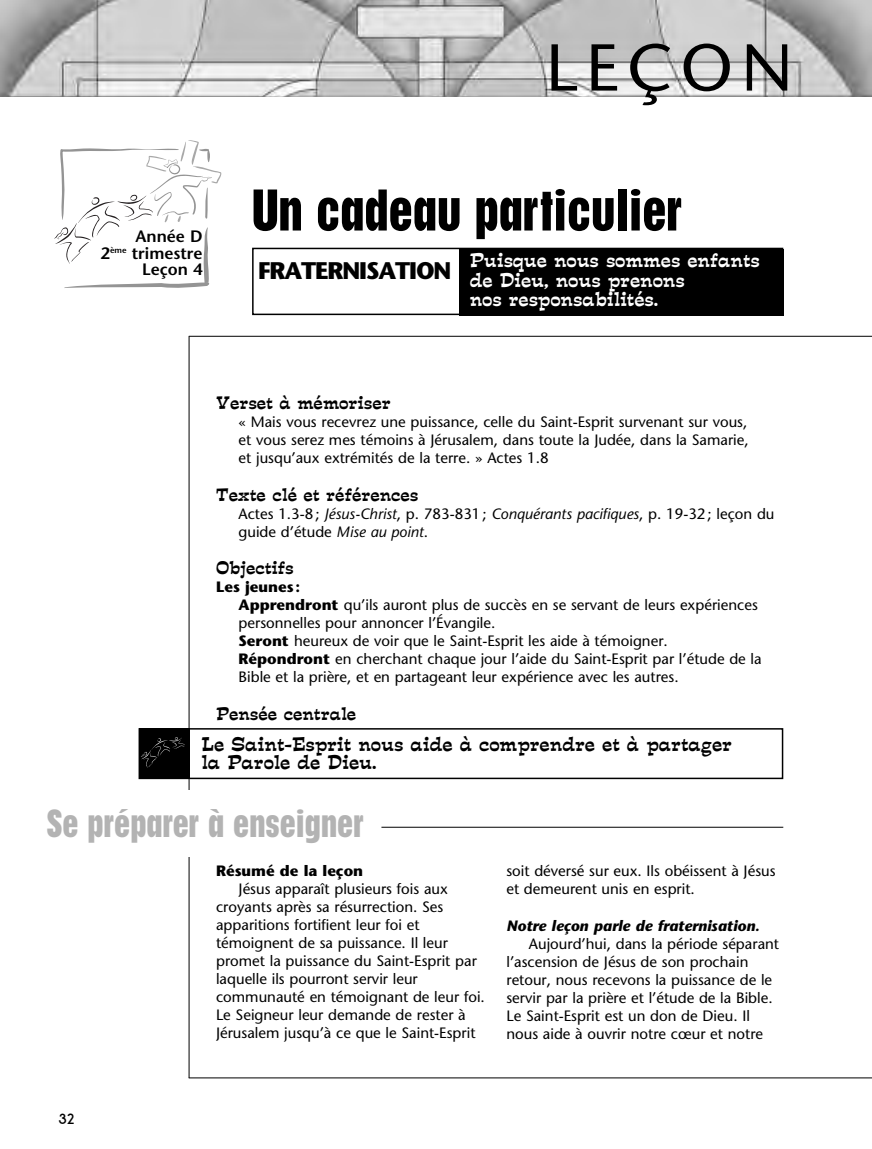
<style>
.page{position:relative;width:872px;height:1149px;background:#fff}
.page>*{position:absolute;margin:0;border:0;box-sizing:border-box;transform-origin:0 0}
.t1{font:66px "Stone Sans";letter-spacing:.125em;color:#000}
.t2{font:700 condensed 54px "Placard";color:#000}
.t3{font:700 condensed 36px "Placard";color:#b3b3b3}
.t4{font:700 24px "Stone Sans";letter-spacing:-.045em;color:#000}
.t5{font:18px/19.5px "Estro Font";color:#fff}
.t6{font:18px/18px "Estro Font";color:#000}
.t7{font:16.5px "Estro Font";color:#000}
.t8{font:600 16.5px/16.5px "Stone Sans";color:#000;text-align:right}
.t9{font:15px/18px "Stone Sans";color:#000}
.t10{font:italic 700 15px "Stone Sans";color:#000}
.t11{font:700 15px "Stone Sans";color:#000}
.t12{font:700 15px "New Garden";color:#000}
.s1{font-style:italic}
.s2{font-weight:700}
</style>
<div class="page">
<svg style="left:54px;top:140px;width:167px;height:148px"></svg>
<hr style="left:189px;top:336px;width:683px;height:1px;background:#000">
<hr style="left:189px;top:336px;width:1px;height:741px;background:#000">
<hr style="left:189px;top:1077px;width:683px;height:1px;background:#000">
<div style="left:139px;top:728px;width:644px;height:50px;border:2px solid #000"></div>
<div style="left:139px;top:728px;width:51px;height:49px;background:#000"></div>
<svg style="left:141px;top:737px;width:44px;height:30px"></svg>
<div style="left:459px;top:249px;width:324px;height:66px;background:#000"></div>
<div style="left:252px;top:248px;width:531px;height:67px;border:2px solid #000"></div>
<div style="left:46px;top:790px;width:737px;height:66px;background:#fff"></div>
<hr style="left:381px;top:826px;width:402px;height:1px;background:#000">
<img style="left:0;top:0;width:872px;height:97px">
<p class="t8" style="left:101px;top:230px;width:103px">Année D<br>2<sup>ème</sup> trimestre<br>Leçon 4</p>
<h1 class="t1" style="left:546px;top:42px;width:248px">LEÇON</h1>
<h2 class="t2" style="left:252px;top:189px;width:432px">Un cadeau particulier</h2>
<h3 class="t4" style="left:258px;top:261px;width:195px">FRATERNISATION</h3>
<p class="t5" style="left:470px;top:251px;width:291px">Puisque nous sommes enfants de Dieu, nous prenons<br>nos responsabilités.</p>
<p class="t7" style="left:216px;top:393px;width:176px">Verset à mémoriser</p>
<p class="t9" style="left:238px;top:414px;width:511px;text-align:justify">« Mais vous recevrez une puissance, celle du Saint-Esprit survenant sur vous, et vous serez mes témoins à Jérusalem, dans toute la Judée, dans la Samarie, et jusqu’aux extrémités de la terre. » Actes 1.8</p>
<p class="t7" style="left:216px;top:485px;width:204px">Texte clé et références</p>
<p class="t9" style="left:238px;top:506px;width:537px">Actes 1.3-8 ; <span class="s1">Jésus-Christ</span>, p. 783-831 ; <span class="s1">Conquérants pacifiques</span>, p. 19-32 ; leçon du guide d’étude <span class="s1">Mise au point</span>.</p>
<p class="t7" style="left:216px;top:558px;width:79px">Objectifs</p>
<p class="t9" style="left:238px;top:579px;width:524px;text-indent:-22px"><span class="s2">Les jeunes :<br>Apprendront</span> qu’ils auront plus de succès en se servant de leurs expériences personnelles pour annoncer l’Évangile.<br><span class="s2">Seront</span> heureux de voir que le Saint-Esprit les aide à témoigner.<br><span class="s2">Répondront</span> en cherchant chaque jour l’aide du Saint-Esprit par l’étude de la Bible et la prière, et en partageant leur expérience avec les autres.</p>
<p class="t7" style="left:216px;top:704px;width:141px">Pensée centrale</p>
<p class="t6" style="left:202px;top:735px;width:532px">Le Saint-Esprit nous aide à comprendre et à partager la Parole de Dieu.</p>
<h3 class="t3" style="left:46px;top:809px;width:319px">Se préparer à enseigner</h3>
<p class="t11" style="left:216px;top:864px;width:149px">Résumé de la leçon</p>
<p class="t9" style="left:216px;top:880px;width:270px;text-indent:22px">Jésus apparaît plusieurs fois aux croyants après sa résurrection. Ses apparitions fortifient leur foi et témoignent de sa puissance. Il leur promet la puissance du Saint-Esprit par laquelle ils pourront servir leur communauté en témoignant de leur foi.<br>Le Seigneur leur demande de rester à Jérusalem jusqu’à ce que le Saint-Esprit</p>
<p class="t9" style="left:506px;top:862px;width:271px">soit déversé sur eux. Ils obéissent à Jésus et demeurent unis en esprit.</p>
<p class="t10" style="left:506px;top:919px;width:255px">Notre leçon parle de fraternisation.</p>
<p class="t9" style="left:506px;top:936px;width:274px;text-indent:22px">Aujourd’hui, dans la période séparant l’ascension de Jésus de son prochain retour, nous recevons la puissance de le servir par la prière et l’étude de la Bible.<br>Le Saint-Esprit est un don de Dieu. Il nous aide à ouvrir notre cœur et notre</p>
<p class="t12" style="left:58px;top:1109px;width:17px">32</p>
</div>
